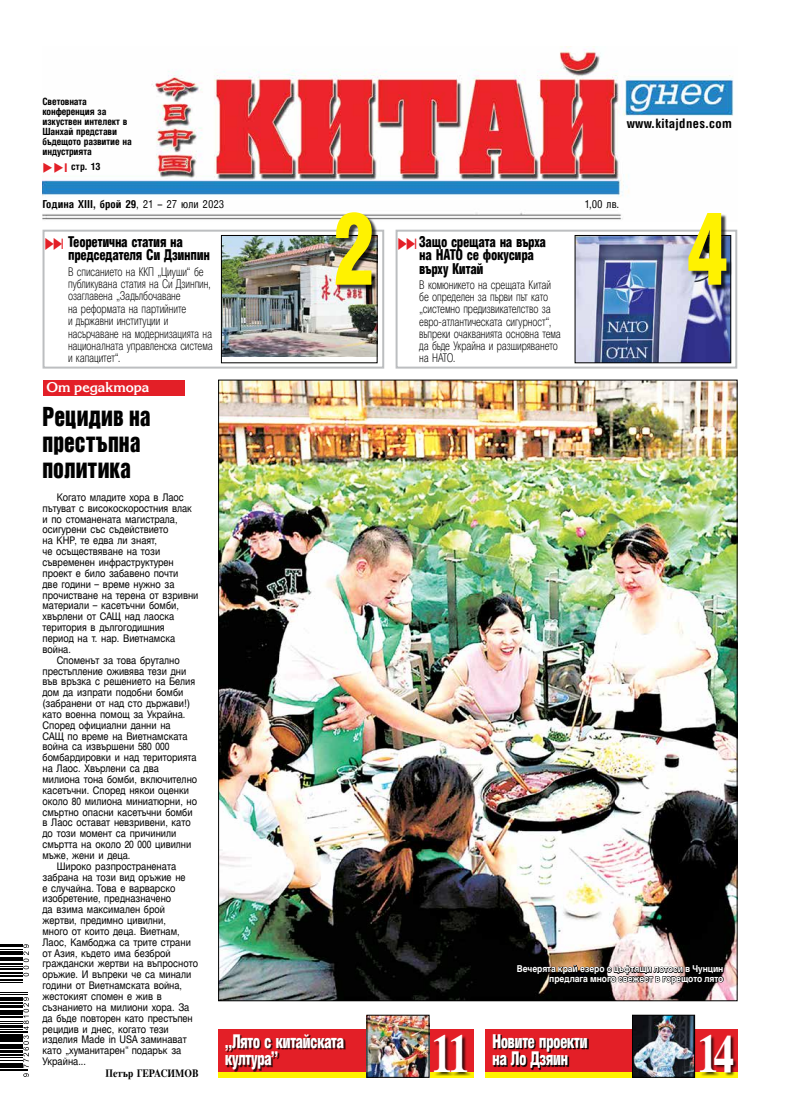
<style>
.page{position:relative;width:794px;height:1120px;background:#fff}
.page>*{position:absolute;margin:0;border:0;box-sizing:border-box;transform-origin:0 0}
.t1{font:100px "Hebar Cond Black CYR";color:#fff200;scale:.8 1}
.t2{font:700 50px "Timok CYR";color:#fff;scale:.8 1}
.t3{font:700 24px/26px "Iskar";color:#000;scale:.9 1}
.t4{font:19px/17px "Hebar Cond Black CYR";letter-spacing:-.04em;color:#fff;scale:.8 1}
.t5{font:15px/13.3px "Hebar Cond Black CYR";letter-spacing:-.02em;color:#000;scale:.85 1}
.t6{font:700 15px "Karina CYR";color:#fff}
.t7{font:14.4px "Hebar CYR";color:#e31f27;scale:.8 1}
.t8{font:700 13px "Hebar Condensed CYR";letter-spacing:.035em;color:#000}
.t9{font:12px/12.4px "Hebar Condensed Light CYR";letter-spacing:-.01em;color:#000;scale:.88 1}
.t10{font:700 11px "Hebar Condensed CYR";letter-spacing:.005em;color:#000}
.t11{font:11px "Hebar Condensed CYR";color:#000}
.t12{font:10.5px "Hebar CYR";color:#000;scale:.88 1}
.t13{font:700 10.5px "Timok CYR";color:#000;scale:.88 1}
.t14{font:700 10px/10px "Hebar Condensed CYR";letter-spacing:-.01em;color:#000}
.t15{font:700 9.5px/9.5px "Hebar CYR";letter-spacing:-.005em;color:#fff;text-align:right;scale:.9 1}
.s1{color:#e31f27}
.s2{font-family:"Hebar CYR";font-size:12px;color:#e31f27}
.s3{font-weight:400}
</style>
<div class="page">
<img style="left:220px;top:382px;width:515px;height:617px">
<img style="left:43px;top:47px;width:691px;height:173px">
<div style="left:218px;top:1029px;width:255px;height:48px;background:#e31f27"></div>
<div style="left:218px;top:1071px;width:255px;height:6px;background:#fff200"></div>
<div style="left:485px;top:1029px;width:252px;height:48px;background:#e31f27"></div>
<div style="left:485px;top:1071px;width:252px;height:6px;background:#fff200"></div>
<div style="left:43px;top:380px;width:141px;height:16px;background:#e31f27"></div>
<div style="left:700px;top:1035px;width:37px;height:41px;background:#000;opacity:.75"></div>
<img style="left:634px;top:1017px;width:58px;height:58px">
<div style="left:632px;top:1015px;width:62px;height:62px;border:1px solid #000"></div>
<img style="left:223px;top:237px;width:152px;height:120px">
<div style="left:221px;top:235px;width:156px;height:128px;border:1px solid #000"></div>
<div style="left:43px;top:230px;width:341px;height:139px;border:2px solid #bcbec0"></div>
<img style="left:577px;top:237px;width:152px;height:124px">
<div style="left:575px;top:235px;width:156px;height:128px;border:1px solid #000"></div>
<div style="left:337px;top:214px;width:41px;height:77px;background:#000;opacity:.75"></div>
<div style="left:395px;top:230px;width:342px;height:139px;border:2px solid #bcbec0"></div>
<div style="left:690px;top:214px;width:43px;height:77px;background:#000;opacity:.75"></div>
<div style="left:494px;top:1035px;width:95px;height:35px;background:#000;opacity:.75"></div>
<svg style="left:0;top:982px;width:22px;height:1px"></svg>
<hr style="left:0;top:979px;width:22px;height:2px;background:#000">
<svg style="left:0;top:992px;width:29px;height:85px"></svg>
<svg style="left:0;top:944px;width:29px;height:32px"></svg>
<img style="left:516px;top:962px;width:208px;height:30px">
<img style="left:369px;top:1017px;width:58px;height:58px">
<div style="left:227px;top:1035px;width:119px;height:36px;background:#000;opacity:.75"></div>
<div style="left:434px;top:1035px;width:37px;height:41px;background:#000;opacity:.75"></div>
<p class="t14" style="left:43px;top:97px;width:91px">Световната конференция за изкуствен интелект в<br>Шанхай представи бъдещото развитие на индустрията</p>
<p class="t14" style="left:43px;top:161px;width:59px"><span class="s1">◆◆</span><span class="s2">I</span> стр. 13</p>
<p class="t10" style="left:42px;top:198px;width:183px">Година XIII, брой 29<span class="s3">, 21 – 27 юли 2023</span></p>
<h1 class="t1" style="left:333px;top:191px;width:55px">2</h1>
<h3 class="t5" style="left:419px;top:235px;width:151px">Защо срещата на върха на НАТО се фокусира върху Китай</h3>
<p class="t9" style="left:419px;top:278px;width:162px">В комюникето на срещата Китай бе определен за първи път като „системно предизвикателство за евро-атлантическата сигурност“, въпреки очакванията основна тема да бъде Украйна и разширяването на НАТО.</p>
<h3 class="t5" style="left:68px;top:235px;width:169px">Теоретична статия на председателя Си Дзинпин</h3>
<p class="t9" style="left:68px;top:265px;width:166px">В списанието на ККП „Циуши“ бе публикувана статия на Си Дзинпин, озаглавена „Задълбочаване<br>на реформата на партийните<br>и държавни институции и насърчаване на модернизацията на националната управленска система и капацитет“.</p>
<h3 class="t7" style="left:44px;top:236px;width:26px">◆◆I</h3>
<h3 class="t7" style="left:397px;top:236px;width:26px">◆◆I</h3>
<h3 class="t6" style="left:47px;top:378px;width:104px">От редактора</h3>
<h3 class="t3" style="left:43px;top:403px;width:122px">Рецидив на престъпна политика</h3>
<p class="t8" style="left:626px;top:116px;width:107px">www.kitajdnes.com</p>
<p class="t11" style="left:584px;top:198px;width:36px">1,00 лв.</p>
<h1 class="t1" style="left:686px;top:191px;width:55px">4</h1>
<p class="t12" style="left:57px;top:491px;width:146px">Когато младите хора в Лаос</p>
<p class="t12" style="left:43px;top:502px;width:171px">пътуват с високоскоростния влак</p>
<p class="t12" style="left:43px;top:513px;width:155px">и по стоманената магистрала,</p>
<p class="t12" style="left:43px;top:523px;width:144px">осигурени със съдействието</p>
<p class="t12" style="left:43px;top:534px;width:132px">на КНР, те едва ли знаят,</p>
<p class="t12" style="left:43px;top:545px;width:135px">че осъществяване на този</p>
<p class="t12" style="left:43px;top:556px;width:151px">съвременен инфраструктурен</p>
<p class="t12" style="left:43px;top:567px;width:156px">проект е било забавено почти</p>
<p class="t12" style="left:43px;top:578px;width:151px">две години – време нужно за</p>
<p class="t12" style="left:43px;top:589px;width:179px">прочистване на терена от взривни</p>
<p class="t12" style="left:43px;top:599px;width:156px">материали – касетъчни бомби,</p>
<p class="t12" style="left:43px;top:610px;width:151px">хвърлени от САЩ над лаоска</p>
<p class="t12" style="left:43px;top:621px;width:140px">територия в дългогодишния</p>
<p class="t12" style="left:43px;top:632px;width:152px">период на т. нар. Виетнамска</p>
<p class="t12" style="left:43px;top:643px;width:34px">война.</p>
<p class="t12" style="left:57px;top:654px;width:141px">Споменът за това брутално</p>
<p class="t12" style="left:43px;top:665px;width:165px">престъпление оживява тези дни</p>
<p class="t12" style="left:43px;top:675px;width:175px">във връзка с решението на Белия</p>
<p class="t12" style="left:43px;top:686px;width:161px">дом да изпрати подобни бомби</p>
<p class="t12" style="left:43px;top:697px;width:169px">(забранени от над сто държави!)</p>
<p class="t12" style="left:43px;top:708px;width:164px">като военна помощ за Украйна.</p>
<p class="t12" style="left:43px;top:719px;width:147px">Според официални данни на</p>
<p class="t12" style="left:43px;top:730px;width:166px">САЩ по време на Виетнамската</p>
<p class="t12" style="left:43px;top:740px;width:146px">война са извършени 580 000</p>
<p class="t12" style="left:43px;top:751px;width:176px">бомбардировки и над територията</p>
<p class="t12" style="left:43px;top:762px;width:134px">на Лаос. Хвърлени са два</p>
<p class="t12" style="left:43px;top:773px;width:177px">милиона тона бомби, включително</p>
<p class="t12" style="left:43px;top:784px;width:168px">касетъчни. Според някои оценки</p>
<p class="t12" style="left:43px;top:795px;width:177px">около 80 милиона миниатюрни, но</p>
<p class="t12" style="left:43px;top:806px;width:172px">смъртно опасни касетъчни бомби</p>
<p class="t12" style="left:43px;top:816px;width:170px">в Лаос остават невзривени, като</p>
<p class="t12" style="left:43px;top:827px;width:154px">до този момент са причинили</p>
<p class="t12" style="left:43px;top:838px;width:171px">смъртта на около 20 000 цивилни</p>
<p class="t12" style="left:43px;top:849px;width:101px">мъже, жени и деца.</p>
<p class="t12" style="left:57px;top:860px;width:137px">Широко разпространената</p>
<p class="t12" style="left:43px;top:871px;width:164px">забрана на този вид оръжие не</p>
<p class="t12" style="left:43px;top:881px;width:152px">е случайна. Това е варварско</p>
<p class="t12" style="left:43px;top:892px;width:148px">изобретение, предназначено</p>
<p class="t12" style="left:43px;top:903px;width:141px">да взима максимален брой</p>
<p class="t12" style="left:43px;top:914px;width:142px">жертви, предимно цивилни,</p>
<p class="t12" style="left:43px;top:925px;width:157px">много от които деца. Виетнам,</p>
<p class="t12" style="left:43px;top:936px;width:170px">Лаос, Камбоджа са трите страни</p>
<p class="t12" style="left:43px;top:947px;width:147px">от Азия, където има безброй</p>
<p class="t12" style="left:43px;top:957px;width:178px">граждански жертви на въпросното</p>
<p class="t12" style="left:43px;top:968px;width:171px">оръжие. И въпреки че са минали</p>
<p class="t12" style="left:43px;top:979px;width:160px">години от Виетнамската война,</p>
<p class="t12" style="left:43px;top:990px;width:137px">жестокият спомен е жив в</p>
<p class="t12" style="left:43px;top:1001px;width:168px">съзнанието на милиони хора. За</p>
<p class="t12" style="left:43px;top:1012px;width:172px">да бъде повторен като престъпен</p>
<p class="t12" style="left:43px;top:1022px;width:145px">рецидив и днес, когато тези</p>
<p class="t12" style="left:43px;top:1033px;width:165px">изделия Made in USA заминават</p>
<p class="t12" style="left:43px;top:1044px;width:159px">като „хуманитарен“ подарък за</p>
<p class="t12" style="left:43px;top:1055px;width:51px">Украйна...</p>
<p class="t13" style="left:106px;top:1067px;width:107px">Петър Герасимов</p>
<h3 class="t4" style="left:225px;top:1033px;width:151px">„Лято с китайската култура”</h3>
<h2 class="t2" style="left:430px;top:1024px;width:49px">11</h2>
<p class="t15" style="left:517px;top:964px;width:231px">Вечерята край езеро с цъфтящи лотоси в Чунцин предлага много свежест в горещото лято</p>
<h3 class="t4" style="left:492px;top:1033px;width:121px">Новите проекти на Ло Дзяин</h3>
<h2 class="t2" style="left:696px;top:1024px;width:49px">14</h2>
</div>
